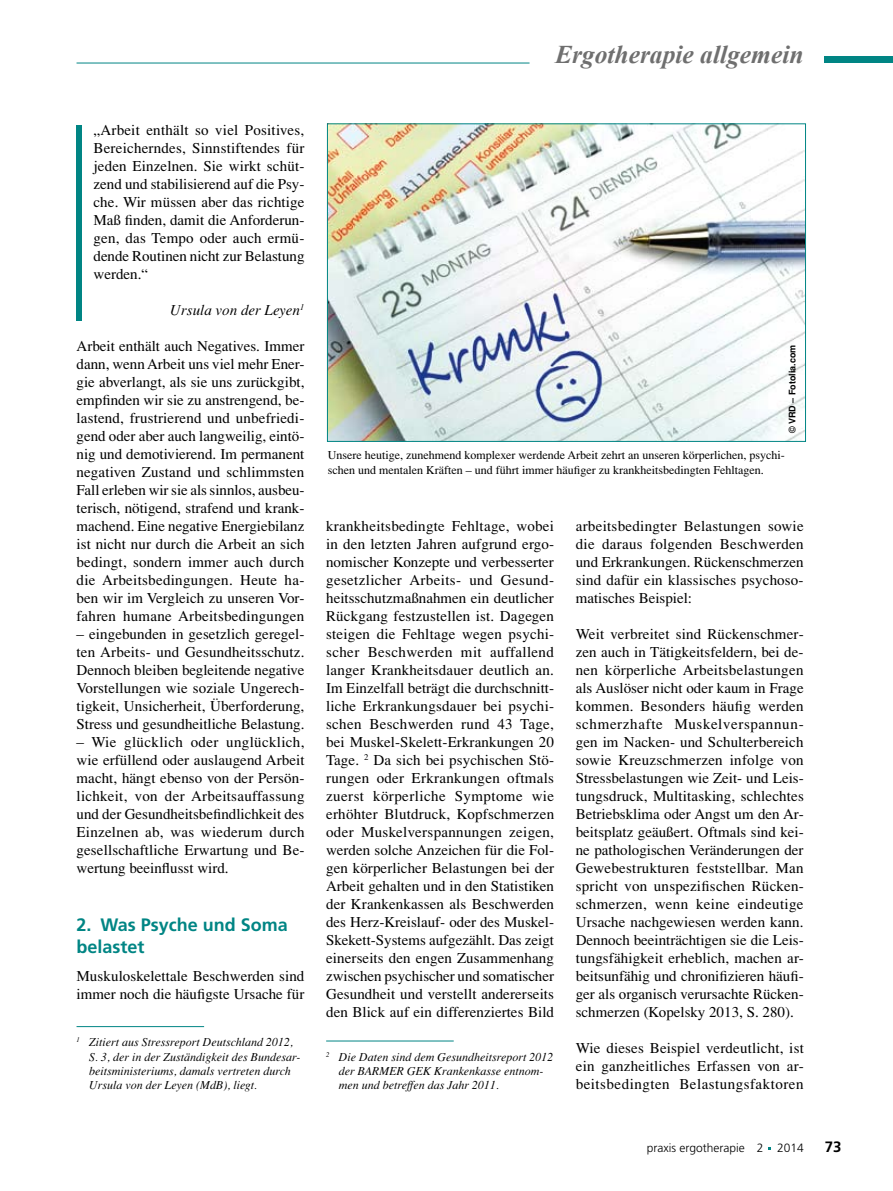
<style>
.page{position:relative;width:893px;height:1191px;background:#fff}
.page>*{position:absolute;margin:0;border:0;box-sizing:border-box;transform-origin:0 0}
.t1{font:italic 700 25.5px "Times New Roman";color:#6f6f6f}
.t2{font:700 18px/21.6px "Frutiger";color:#008584}
.t3{font:15px/18px "Times";letter-spacing:.005em;color:#000;text-align:justify}
.t4{font:italic 15px "Times";color:#000}
.t5{font:700 15px "Frutiger";color:#000}
.t6{font:italic 12px/14.4px "Times";color:#000}
.t7{font:12px/14.4px "Times";color:#000}
.t8{font:300 12px "Frutiger";color:#000}
.t9{font:700 9px "Helvetica";color:#000}
</style>
<div class="page">
<hr style="left:77px;top:63px;width:452px;height:1px;background:#008584">
<div style="left:825px;top:57px;width:68px;height:6px;background:#008584"></div>
<img style="left:329px;top:125px;width:475px;height:315px">
<div style="left:327px;top:123px;width:479px;height:319px;border:1px solid #008584"></div>
<hr style="left:77px;top:1026px;width:127px;height:1px;background:#008584">
<div style="left:77px;top:125px;width:5px;height:196px;background:#008584"></div>
<hr style="left:326px;top:1040px;width:128px;height:1px;background:#008584">
<h1 class="t1" style="left:555px;top:40px;width:250px">Ergotherapie allgemein</h1>
<p class="t3" style="left:94px;top:121px;width:212px">„Arbeit enthält so viel Positives, Bereicherndes, Sinnstiftendes für jeden Einzelnen. Sie wirkt schüt&shy;zend und stabilisierend auf die Psy&shy;che. Wir müssen aber das richtige Maß finden, damit die Anforderun&shy;gen, das Tempo oder auch ermü&shy;dende Routinen nicht zur Belastung werden.“</p>
<p class="t4" style="left:170px;top:301px;width:136px">Ursula von der Leyen<sup>1</sup></p>
<p class="t3" style="left:77px;top:337px;width:230px">Arbeit enthält auch Negatives. Immer dann, wenn Arbeit uns viel mehr Ener&shy;gie abverlangt, als sie uns zurückgibt, empfinden wir sie zu anstrengend, be&shy;lastend, frustrierend und unbefriedi&shy;gend oder aber auch langweilig, eintö&shy;nig und demotivierend. Im permanent negativen Zustand und schlimmsten Fall erleben wir sie als sinnlos, ausbeu&shy;terisch, nötigend, strafend und krank&shy;machend. Eine negative Energiebilanz ist nicht nur durch die Arbeit an sich bedingt, sondern immer auch durch die Arbeitsbedingungen. Heute ha&shy;ben wir im Vergleich zu unseren Vor&shy;fahren humane Arbeitsbedingungen</p>
<p class="t3" style="left:77px;top:625px;width:230px">– eingebunden in gesetzlich geregel&shy;ten Arbeits- und Gesundheitsschutz.<br>Dennoch bleiben begleitende negative Vorstellungen wie soziale Ungerech&shy;tigkeit, Unsicherheit, Überforderung, Stress und gesundheitliche Belastung.</p>
<p class="t3" style="left:77px;top:733px;width:230px">– Wie glücklich oder unglücklich, wie erfüllend oder auslaugend Arbeit macht, hängt ebenso von der Persön&shy;lichkeit, von der Arbeitsauffassung und der Gesundheitsbefindlichkeit des Einzelnen ab, was wiederum durch gesellschaftliche Erwartung und Be&shy;wertung beeinflusst wird.</p>
<p class="t2" style="left:77px;top:913px;width:213px">2. Was Psyche und Soma belastet</p>
<p class="t3" style="left:77px;top:967px;width:229px">Muskuloskelettale Beschwerden sind immer noch die häufigste Ursache für</p>
<p class="t6" style="left:89px;top:1035px;width:213px;text-indent:-13px"><sup>1</sup> Zitiert aus Stressreport Deutschland 2012, S. 3, der in der Zuständigkeit des Bundesar&shy;beitsministeriums, damals vertreten durch Ursula von der Leyen (MdB), liegt.</p>
<p class="t9" style="left:787px;top:432px;width:89px;rotate:-90deg">© VRD – Fotolia.com</p>
<p class="t7" style="left:328px;top:448px;width:458px">Unsere heutige, zunehmend komplexer werdende Arbeit zehrt an unseren körperlichen, psychi&shy;schen und mentalen Kräften – und führt immer häufiger zu krankheitsbedingten Fehltagen.</p>
<p class="t3" style="left:326px;top:517px;width:230px">krankheitsbedingte Fehltage, wobei in den letzten Jahren aufgrund ergo&shy;nomischer Konzepte und verbesserter gesetzlicher Arbeits- und Gesund&shy;heitsschutzmaßnahmen ein deutlicher Rückgang festzustellen ist. Dagegen steigen die Fehltage wegen psychi&shy;scher Beschwerden mit auffallend langer Krankheitsdauer deutlich an.<br>Im Einzelfall beträgt die durchschnitt&shy;liche Erkrankungsdauer bei psychi&shy;schen Beschwerden rund 43 Tage, bei Muskel-Skelett-Erkrankungen 20<br>Tage. <sup>2</sup> Da sich bei psychischen Stö&shy;rungen oder Erkrankungen oftmals zuerst körperliche Symptome wie erhöhter Blutdruck, Kopfschmerzen oder Muskelverspannungen zeigen, werden solche Anzeichen für die Fol&shy;gen körperlicher Belastungen bei der Arbeit gehalten und in den Statistiken der Krankenkassen als Beschwerden des Herz-Kreislauf- oder des Muskel-Skekett-Systems aufgezählt. Das zeigt einerseits den engen Zusammenhang zwischen psychischer und somatischer Gesundheit und verstellt andererseits den Blick auf ein differenziertes Bild</p>
<p class="t6" style="left:339px;top:1049px;width:216px;text-indent:-13px"><sup>2</sup> Die Daten sind dem Gesundheitsreport 2012 der BARMER GEK Krankenkasse entnom&shy;men und betreffen das Jahr 2011.</p>
<p class="t3" style="left:576px;top:517px;width:229px">arbeitsbedingter Belastungen sowie die daraus folgenden Beschwerden und Erkrankungen. Rückenschmerzen sind dafür ein klassisches psychoso&shy;matisches Beispiel:</p>
<p class="t3" style="left:576px;top:625px;width:230px">Weit verbreitet sind Rückenschmer&shy;zen auch in Tätigkeitsfeldern, bei de&shy;nen körperliche Arbeitsbelastungen als Auslöser nicht oder kaum in Frage kommen. Besonders häufig werden schmerzhafte Muskelverspannun&shy;gen im Nacken- und Schulterbereich sowie Kreuzschmerzen infolge von Stressbelastungen wie Zeit- und Leis&shy;tungsdruck, Multitasking, schlechtes Betriebsklima oder Angst um den Ar&shy;beitsplatz geäußert. Oftmals sind kei&shy;ne pathologischen Veränderungen der Gewebestrukturen feststellbar. Man spricht von unspezifischen Rücken&shy;schmerzen, wenn keine eindeutige Ursache nachgewiesen werden kann.<br>Dennoch beeinträchtigen sie die Leis&shy;tungsfähigkeit erheblich, machen ar&shy;beitsunfähig und chronifizieren häufi&shy;ger als organisch verursachte Rücken&shy;schmerzen (Kopelsky 2013, S. 280).</p>
<p class="t3" style="left:576px;top:1039px;width:230px">Wie dieses Beispiel verdeutlicht, ist ein ganzheitliches Erfassen von ar&shy;beitsbedingten Belastungsfaktoren</p>
<p class="t8" style="left:647px;top:1141px;width:158px">praxis ergotherapie 2 2014</p>
<p class="t5" style="left:825px;top:1138px;width:18px">73</p>
</div>
